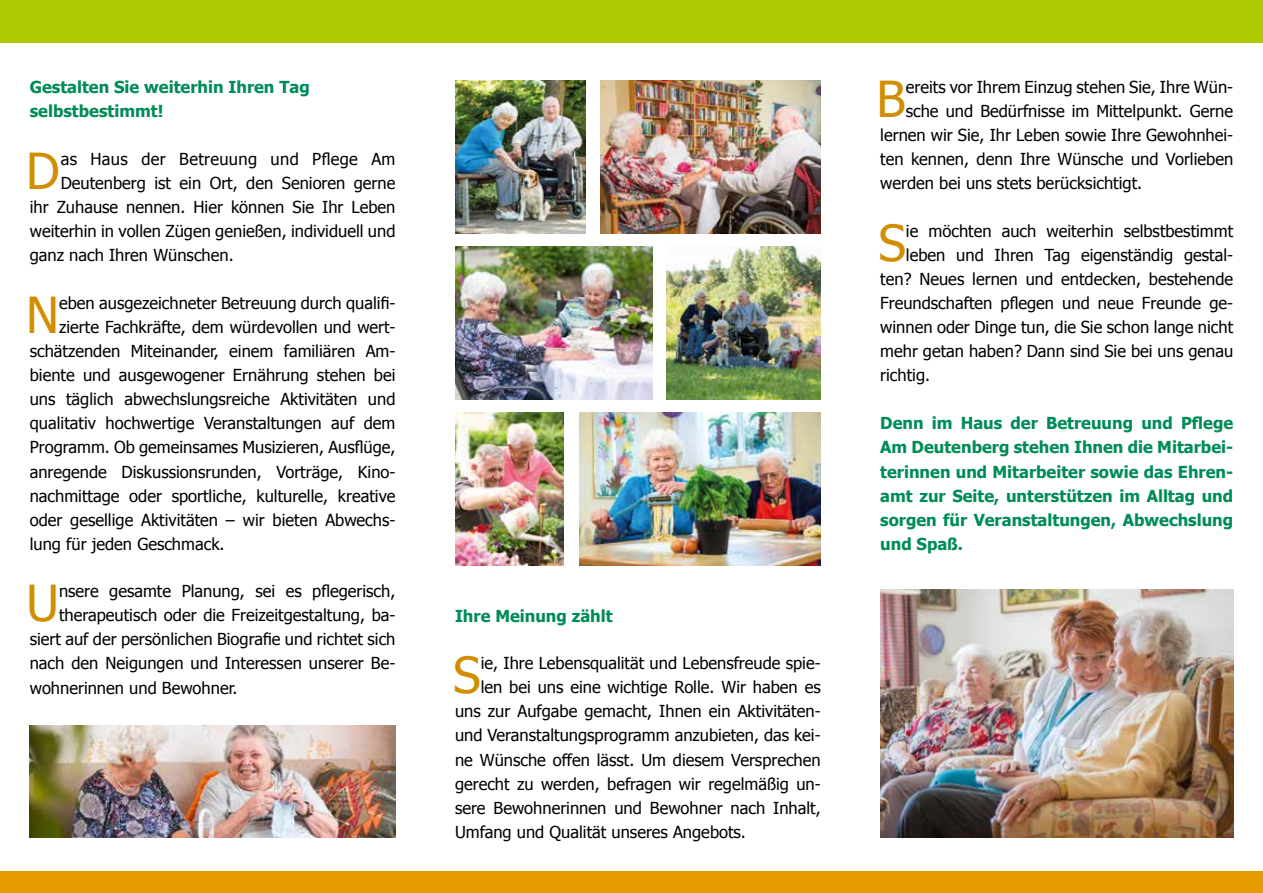
<style>
.page{position:relative;width:1263px;height:893px;background:#fff}
.page>*{position:absolute;margin:0;border:0;box-sizing:border-box;transform-origin:0 0}
.t1{font:49.5px "Tahoma";color:#d18e00}
.t2{font:16.5px "Tahoma";color:#000}
.t3{font:700 16.5px/24px "Tahoma";color:#008c57}
.t4{font:16.5px "Tahoma";letter-spacing:.02em;color:#000}
</style>
<div class="page">
<div style="left:0;top:0;width:1263px;height:43px;background:#afca05"></div>
<div style="left:0;top:872px;width:1263px;height:21px;background:#e49a00"></div>
<img style="left:455px;top:81px;width:130px;height:153px">
<img style="left:601px;top:81px;width:220px;height:153px">
<img style="left:580px;top:412px;width:241px;height:154px">
<img style="left:455px;top:247px;width:198px;height:153px">
<img style="left:880px;top:590px;width:353px;height:248px">
<img style="left:455px;top:412px;width:109px;height:154px">
<img style="left:667px;top:247px;width:154px;height:153px">
<img style="left:30px;top:725px;width:365px;height:113px">
<p class="t3" style="left:30px;top:75px;width:281px">Gestalten Sie weiterhin Ihren Tag selbstbestimmt!</p>
<h1 class="t1" style="left:26px;top:140px;width:35px">D</h1>
<p class="t4" style="left:61px;top:149px;width:336px">as Haus der Betreuung und Pflege Am</p>
<p class="t2" style="left:61px;top:173px;width:336px">Deutenberg ist ein Ort, den Senioren gerne</p>
<p class="t2" style="left:30px;top:197px;width:367px">ihr Zuhause nennen. Hier können Sie Ihr Leben</p>
<p class="t2" style="left:30px;top:221px;width:367px">weiterhin in vollen Zügen genießen, individuell und</p>
<p class="t2" style="left:30px;top:245px;width:205px">ganz nach Ihren Wünschen.</p>
<h1 class="t1" style="left:26px;top:284px;width:35px">N</h1>
<p class="t2" style="left:59px;top:293px;width:338px">eben ausgezeichneter Betreuung durch qualifi-</p>
<p class="t2" style="left:59px;top:317px;width:338px">zierte Fachkräfte, dem würdevollen und wert-</p>
<p class="t2" style="left:30px;top:341px;width:367px">schätzenden Miteinander, einem familiären Am-</p>
<p class="t2" style="left:30px;top:365px;width:367px">biente und ausgewogener Ernährung stehen bei</p>
<p class="t2" style="left:30px;top:389px;width:367px">uns täglich abwechslungsreiche Aktivitäten und</p>
<p class="t2" style="left:30px;top:413px;width:367px">qualitativ hochwertige Veranstaltungen auf dem</p>
<p class="t2" style="left:30px;top:437px;width:367px">Programm. Ob gemeinsames Musizieren, Ausflüge,</p>
<p class="t2" style="left:30px;top:461px;width:367px">anregende Diskussionsrunden, Vorträge, Kino-</p>
<p class="t2" style="left:30px;top:485px;width:367px">nachmittage oder sportliche, kulturelle, kreative</p>
<p class="t2" style="left:30px;top:509px;width:367px">oder gesellige Aktivitäten – wir bieten Abwechs-</p>
<p class="t2" style="left:30px;top:533px;width:196px">lung für jeden Geschmack.</p>
<h1 class="t1" style="left:27px;top:572px;width:34px">U</h1>
<p class="t2" style="left:59px;top:581px;width:338px">nsere gesamte Planung, sei es pflegerisch,</p>
<p class="t2" style="left:59px;top:605px;width:338px">therapeutisch oder die Freizeitgestaltung, ba-</p>
<p class="t2" style="left:30px;top:629px;width:367px">siert auf der persönlichen Biografie und richtet sich</p>
<p class="t2" style="left:30px;top:653px;width:367px">nach den Neigungen und Interessen unserer Be-</p>
<p class="t2" style="left:30px;top:677px;width:209px">wohnerinnen und Bewohner.</p>
<p class="t3" style="left:455px;top:603px;width:159px">Ihre Meinung zählt</p>
<h1 class="t1" style="left:453px;top:644px;width:29px">S</h1>
<p class="t2" style="left:481px;top:653px;width:341px">ie, Ihre Lebensqualität und Lebensfreude spie-</p>
<p class="t2" style="left:481px;top:677px;width:341px">len bei uns eine wichtige Rolle. Wir haben es</p>
<p class="t2" style="left:455px;top:701px;width:367px">uns zur Aufgabe gemacht, Ihnen ein Aktivitäten-</p>
<p class="t2" style="left:455px;top:725px;width:367px">und Veranstaltungsprogramm anzubieten, das kei-</p>
<p class="t2" style="left:455px;top:749px;width:367px">ne Wünsche offen lässt. Um diesem Versprechen</p>
<p class="t2" style="left:455px;top:773px;width:367px">gerecht zu werden, befragen wir regelmäßig un-</p>
<p class="t2" style="left:455px;top:797px;width:367px">sere Bewohnerinnen und Bewohner nach Inhalt,</p>
<p class="t2" style="left:455px;top:821px;width:292px">Umfang und Qualität unseres Angebots.</p>
<h1 class="t1" style="left:877px;top:68px;width:31px">B</h1>
<p class="t2" style="left:906px;top:77px;width:329px">ereits vor Ihrem Einzug stehen Sie, Ihre Wün-</p>
<p class="t2" style="left:906px;top:101px;width:329px">sche und Bedürfnisse im Mittelpunkt. Gerne</p>
<p class="t2" style="left:880px;top:125px;width:354px">lernen wir Sie, Ihr Leben sowie Ihre Gewohnhei-</p>
<p class="t2" style="left:880px;top:149px;width:354px">ten kennen, denn Ihre Wünsche und Vorlieben</p>
<p class="t2" style="left:880px;top:173px;width:263px">werden bei uns stets berücksichtigt.</p>
<h1 class="t1" style="left:878px;top:212px;width:29px">S</h1>
<p class="t2" style="left:906px;top:221px;width:329px">ie möchten auch weiterhin selbstbestimmt</p>
<p class="t2" style="left:906px;top:245px;width:329px">leben und Ihren Tag eigenständig gestal-</p>
<p class="t2" style="left:880px;top:269px;width:354px">ten? Neues lernen und entdecken, bestehende</p>
<p class="t2" style="left:880px;top:293px;width:354px">Freundschaften pflegen und neue Freunde ge-</p>
<p class="t2" style="left:880px;top:317px;width:354px">winnen oder Dinge tun, die Sie schon lange nicht</p>
<p class="t2" style="left:880px;top:341px;width:354px">mehr getan haben? Dann sind Sie bei uns genau</p>
<p class="t2" style="left:880px;top:365px;width:51px">richtig.</p>
<p class="t3" style="left:880px;top:411px;width:354px;text-align:justify">Denn im Haus der Betreuung und Pflege Am Deutenberg stehen Ihnen die Mitarbei&shy;terinnen und Mitarbeiter sowie das Ehren&shy;amt zur Seite, unterstützen im Alltag und sorgen für Veranstaltungen, Abwechslung und Spaß.</p>
</div>
